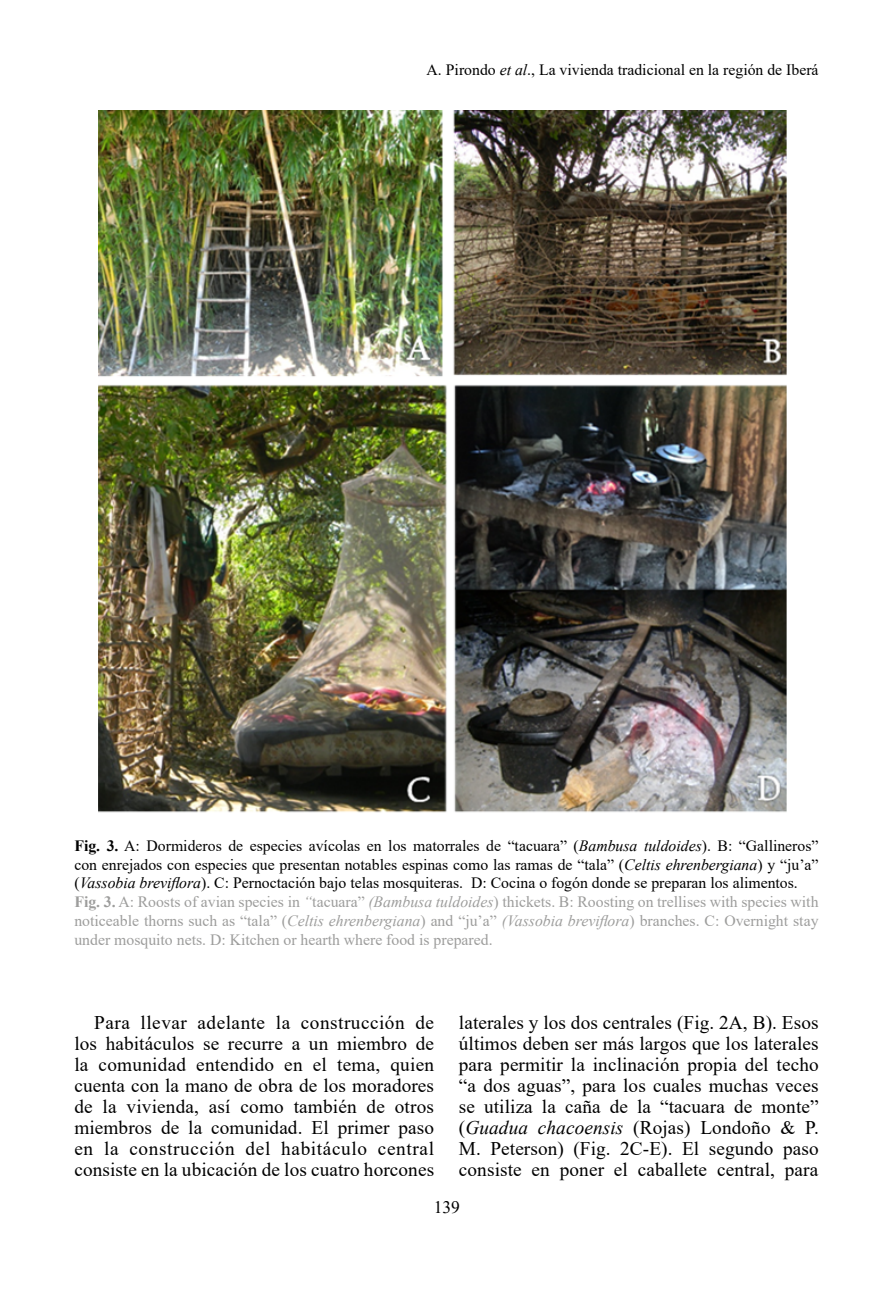
<style>
.page{position:relative;width:893px;height:1290px;background:#fff}
.page>*{position:absolute;margin:0;border:0;box-sizing:border-box;transform-origin:0 0}
.t1{font:19.25px/21px "Times New Roman";letter-spacing:.005em;color:#000;text-align:justify}
.t2{font:17.5px "Times New Roman";color:#000}
.t3{font:15.75px/18.9px "Times New Roman";color:#000}
.s1{font-style:italic}
.s2{font-weight:700}
.s3{font-weight:700;color:#9d9d9c}
.s4{color:#9d9d9c}
.s5{font-style:italic;color:#9d9d9c}
</style>
<div class="page">
<img style="left:98px;top:110px;width:689px;height:703px">
<p class="t3" style="left:427px;top:60px;width:393px">A. Pirondo <span class="s1">et al</span>., La vivienda tradicional en la región de Iberá</p>
<p class="t3" style="left:74px;top:835px;width:746px"><span class="s2">Fig. 3.</span> A: Dormideros de especies avícolas en los matorrales de “tacuara” (<span class="s1">Bambusa tuldoides</span>). B: “Gallineros” con enrejados con especies que presentan notables espinas como las ramas de “tala” (<span class="s1">Celtis ehrenbergiana</span>) y “ju’a” (<span class="s1">Vassobia breviflora</span>). C: Pernoctación bajo telas mosquiteras. D: Cocina o fogón donde se preparan los alimentos.<br><span class="s3">Fig. 3.</span> <span class="s4">A: Roosts of avian species in</span> <span class="s5">“</span><span class="s4">tacuara”</span> <span class="s5">(Bambusa tuldoides</span><span class="s4">) thickets. B: Roosting on trellises with species with noticeable thorns such as “tala” (</span><span class="s5">Celtis ehrenbergiana</span><span class="s4">) and “ju’a”</span> <span class="s5">(Vassobia breviflora</span><span class="s4">) branches. C: Overnight stay under mosquito nets. D: Kitchen or hearth where food is prepared.</span></p>
<p class="t1" style="left:74px;top:1011px;width:361px;text-indent:20px">Para llevar adelante la construcción de los habitáculos se recurre a un miembro de la comunidad entendido en el tema, quien cuenta con la mano de obra de los moradores de la vivienda, así como también de otros miembros de la comunidad. El primer paso en la construcción del habitáculo central consiste en la ubicación de los cuatro horcones</p>
<p class="t1" style="left:459px;top:1011px;width:361px">laterales y los dos centrales (Fig. 2A, B). Esos últimos deben ser más largos que los laterales para permitir la inclinación propia del techo “a dos aguas”, para los cuales muchas veces se utiliza la caña de la “tacuara de monte” (<span class="s1">Guadua chacoensis</span> (Rojas) Londoño &amp; P.<br>M. Peterson) (Fig. 2C-E). El segundo paso consiste en poner el caballete central, para</p>
<p class="t2" style="left:434px;top:1195px;width:28px">139</p>
</div>
